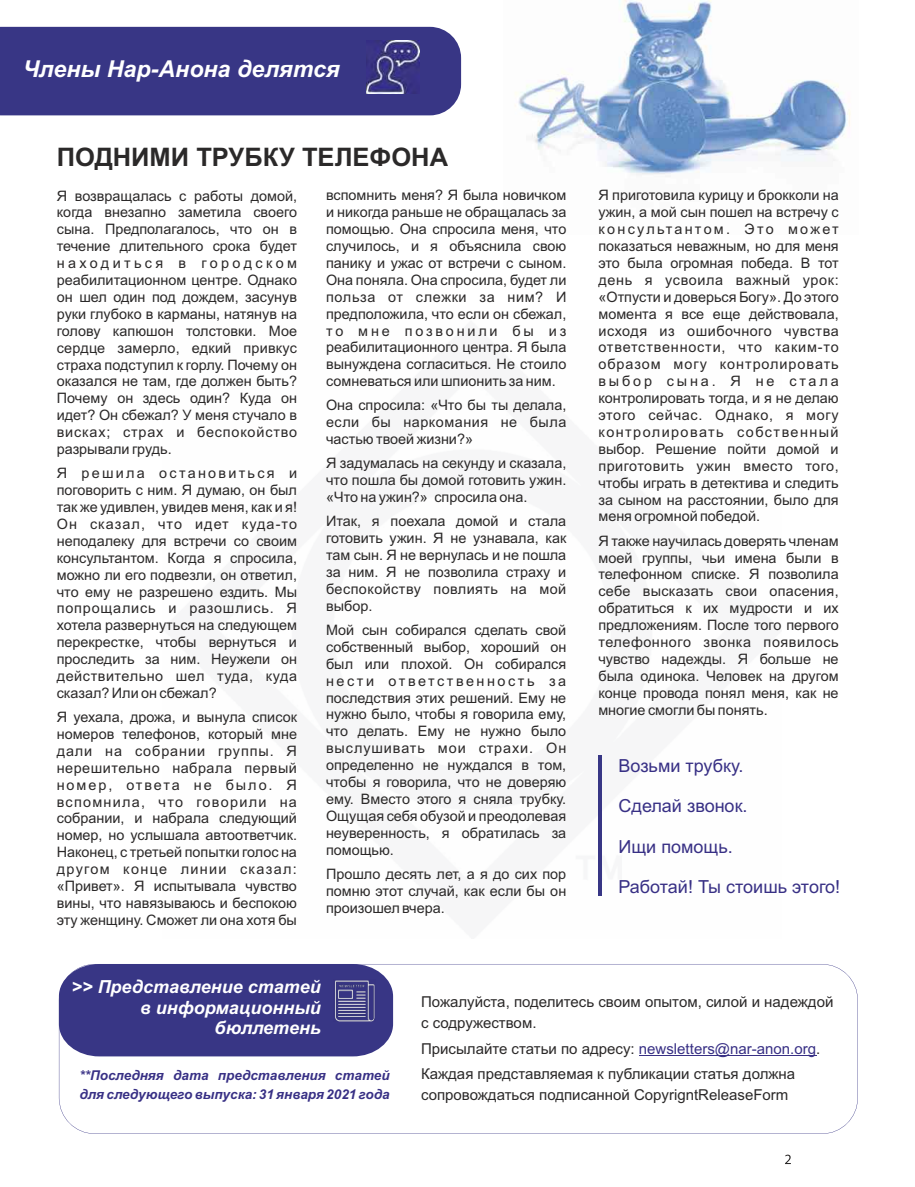
<style>
.page{position:relative;width:915px;height:1187px;background:#fff}
.page>*{position:absolute;margin:0;border:0;box-sizing:border-box;transform-origin:0 0}
.t1{font:700 25.5px "Arial";color:#2b2929}
.t2{font:italic 700 23.25px "Arial";color:#fff}
.t3{font:18px "Arial";color:#383085}
.t4{font:italic 700 18px/20.1px "Arial";color:#fff;text-align:right}
.t5{font:15px/21px "Arial";color:#2b2929}
.t6{font:14.4px/17px "Arial";color:#2b2929;text-align:justify}
.t7{font:italic 700 13.5px/18.9px "Arial";color:#383085}
.s1{color:#383085}
</style>
<div class="page">
<img style="left:515px;top:0;width:336px;height:175px">
<div style="left:0;top:27px;width:461px;height:88px;background:#383685"></div>
<img style="left:366px;top:40px;width:53px;height:53px">
<svg style="left:785px;top:1154px;width:5px;height:9px"></svg>
<svg style="left:59px;top:964px;width:798px;height:169px"></svg>
<hr style="left:598px;top:755px;width:4px;height:140px;background:#383685">
<div style="left:59px;top:964px;width:334px;height:92px;background:#383685"></div>
<img style="left:333px;top:979px;width:42px;height:42px">
<hr style="left:638px;top:1054px;width:177px;height:1px;background:#383085">
<h2 class="t2" style="left:23px;top:60px;width:318px">Члены Нар-Анона делятся</h2>
<h1 class="t1" style="left:57px;top:147px;width:392px">ПОДНИМИ ТРУБКУ ТЕЛЕФОНА</h1>
<p class="t6" style="left:57px;top:188px;width:242px">Я возвращалась с работы домой, когда внезапно заметила своего сына. Предполагалось, что он в течение длительного срока будет находиться в городском реабилитационном центре. Однако он шел один под дождем, засунув руки глубоко в карманы, натянув на голову капюшон толстовки. Мое сердце замерло, едкий привкус страха подступил к горлу. Почему он оказался не там, где должен быть?<br>Почему он здесь один? Куда он идет? Он сбежал? У меня стучало в висках; страх и беспокойство разрывали грудь.</p>
<p class="t6" style="left:57px;top:466px;width:242px">Я решила остановиться и поговорить с ним. Я думаю, он был так же удивлен, увидев меня, как и я!<br>Он сказал, что идет куда-то неподалеку для встречи со своим консультантом. Когда я спросила, можно ли его подвезли, он ответил, что ему не разрешено ездить. Мы попрощались и разошлись. Я хотела развернуться на следующем перекрестке, чтобы вернуться и проследить за ним. Неужели он действительно шел туда, куда сказал? Или он сбежал?</p>
<p class="t6" style="left:57px;top:709px;width:242px">Я уехала, дрожа, и вынула список номеров телефонов, который мне дали на собрании группы. Я нерешительно набрала первый номер, ответа не было. Я вспомнила, что говорили на собрании, и набрала следующий номер, но услышала автоответчик.<br>Наконец, с третьей попытки голос на другом конце линии сказал: «Привет». Я испытывала чувство вины, что навязываюсь и беспокою эту женщину. Сможет ли она хотя бы</p>
<p class="t6" style="left:326px;top:188px;width:242px">вспомнить меня? Я была новичком и никогда раньше не обращалась за помощью. Она спросила меня, что случилось, и я объяснила свою панику и ужас от встречи с сыном.<br>Она поняла. Она спросила, будет ли польза от слежки за ним? И предположила, что если он сбежал, то мне позвонили бы из реабилитационного центра. Я была вынуждена согласиться. Не стоило сомневаться или шпионить за ним.</p>
<p class="t6" style="left:326px;top:398px;width:242px">Она спросила: «Что бы ты делала, если бы наркомания не была частью твоей жизни?»</p>
<p class="t6" style="left:326px;top:456px;width:242px">Я задумалась на секунду и сказала, что пошла бы домой готовить ужин. «Что на ужин?» спросила она.</p>
<p class="t6" style="left:326px;top:514px;width:242px">Итак, я поехала домой и стала готовить ужин. Я не узнавала, как там сын. Я не вернулась и не пошла за ним. Я не позволила страху и беспокойству повлиять на мой выбор.</p>
<p class="t6" style="left:326px;top:622px;width:242px">Мой сын собирался сделать свой собственный выбор, хороший он был или плохой. Он собирался нести ответственность за последствия этих решений. Ему не нужно было, чтобы я говорила ему, что делать. Ему не нужно было выслушивать мои страхи. Он определенно не нуждался в том, чтобы я говорила, что не доверяю ему. Вместо этого я сняла трубку.<br>Ощущая себя обузой и преодолевая неуверенность, я обратилась за помощью.</p>
<p class="t6" style="left:326px;top:866px;width:242px">Прошло десять лет, а я до сих пор помню этот случай, как если бы он произошел вчера.</p>
<p class="t6" style="left:598px;top:188px;width:242px">Я приготовила курицу и брокколи на ужин, а мой сын пошел на встречу с консультантом. Это может показаться неважным, но для меня это была огромная победа. В тот день я усвоила важный урок: «Отпусти и доверься Богу». До этого момента я все еще действовала, исходя из ошибочного чувства ответственности, что каким-то образом могу контролировать выбор сына. Я не стала контролировать тогда, и я не делаю этого сейчас. Однако, я могу контролировать собственный выбор. Решение пойти домой и приготовить ужин вместо того, чтобы играть в детектива и следить за сыном на расстоянии, было для меня огромной победой.</p>
<p class="t6" style="left:598px;top:533px;width:242px">Я также научилась доверять членам моей группы, чьи имена были в телефонном списке. Я позволила себе высказать свои опасения, обратиться к их мудрости и их предложениям. После того первого телефонного звонка появилось чувство надежды. Я больше не была одинока. Человек на другом конце провода понял меня, как не многие смогли бы понять.</p>
<p class="t3" style="left:618px;top:759px;width:126px">Возьми трубку.</p>
<p class="t3" style="left:618px;top:799px;width:130px">Сделай звонок.</p>
<p class="t3" style="left:618px;top:839px;width:116px">Ищи помощь.</p>
<p class="t3" style="left:618px;top:879px;width:223px">Работай! Ты стоишь этого!</p>
<p class="t4" style="left:72px;top:978px;width:250px">&gt;&gt; Представление статей в информационный бюллетень</p>
<p class="t7" style="left:79px;top:1067px;width:311px">**Последняя дата представления статей для следующего выпуска: 31 января 2021 года</p>
<p class="t5" style="left:421px;top:992px;width:413px">Пожалуйста, поделитесь своим опытом, силой и надеждой с содружеством.</p>
<p class="t5" style="left:421px;top:1036px;width:400px;line-height:25.2px">Присылайте статьи по адресу: <span class="s1">newsletters@nar-anon.org</span>.<br>Каждая представляемая к публикации статья должна</p>
<p class="t5" style="left:421px;top:1085px;width:368px">сопровождаться подписанной CopyrigntReleaseForm</p>
</div>
